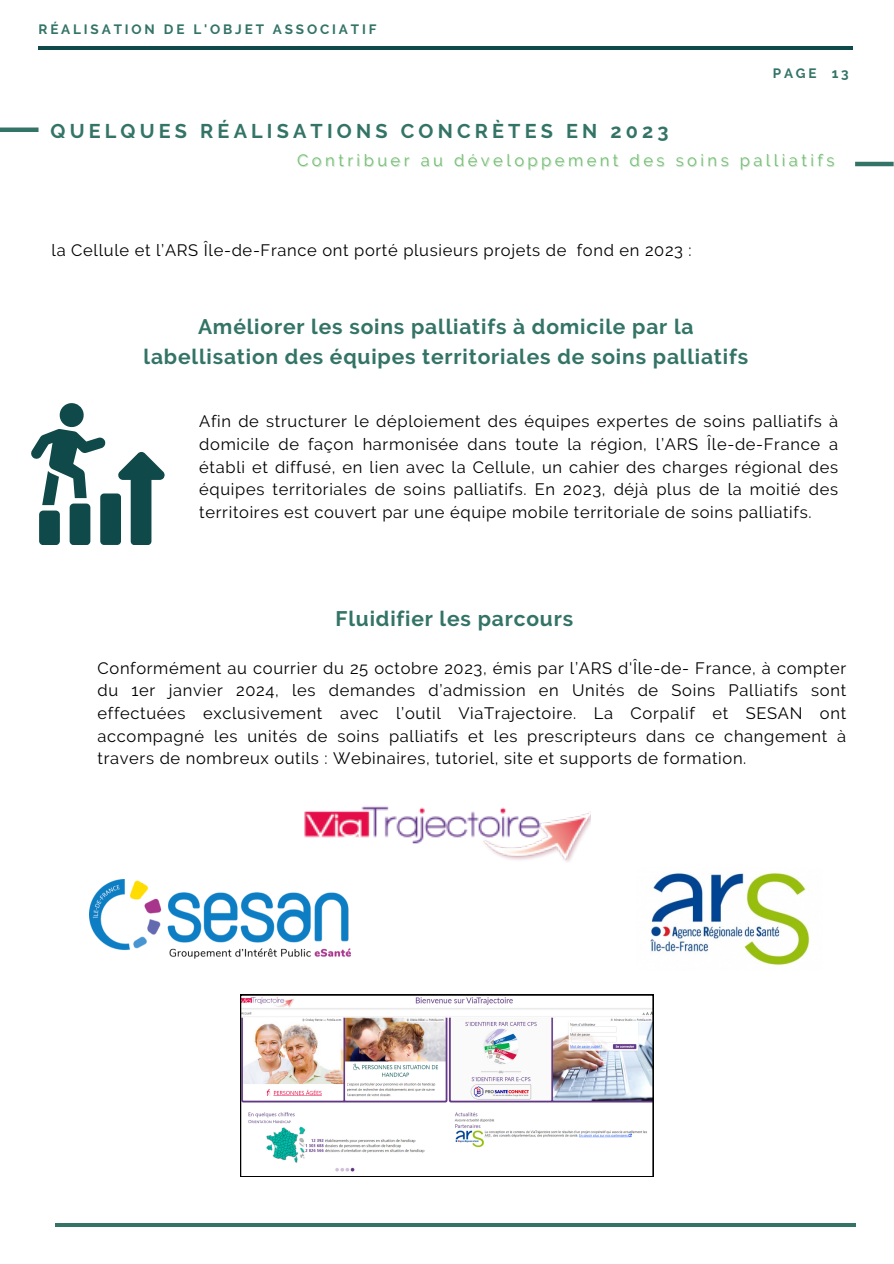
<style>
.page{position:relative;width:894px;height:1264px;background:#fff}
.page>*{position:absolute;margin:0;border:0;box-sizing:border-box;transform-origin:0 0}
.t1{font:700 21px/29.2px "Raleway";letter-spacing:.04em;color:#337467;text-align:center}
.t2{font:700 19.8px "Raleway";letter-spacing:.21em;color:#337467}
.t3{font:16.5px/22.5px "Raleway";letter-spacing:.04em;color:#000;text-align:justify}
.t4{font:16.5px "Raleway";letter-spacing:.21em;color:#77be77}
.t5{font:700 13.5px "Raleway";letter-spacing:.21em;color:#337467}
</style>
<div class="page">
<div style="left:0;top:127px;width:39px;height:5px;background:#337467"></div>
<hr style="left:854px;top:162px;width:39px;height:4px;background:#337467">
<hr style="left:39px;top:47px;width:813px;height:3px;background:#104949">
<svg style="left:31px;top:403px;width:133px;height:142px"></svg>
<img style="left:304px;top:806px;width:286px;height:56px">
<img style="left:240px;top:994px;width:413px;height:182px">
<img style="left:89px;top:879px;width:261px;height:80px">
<img style="left:650px;top:873px;width:160px;height:93px">
<hr style="left:55px;top:1223px;width:799px;height:3px;background:#337467">
<h2 class="t5" style="left:39px;top:22px;width:339px">RÉALISATION DE L'OBJET ASSOCIATIF</h2>
<h3 class="t5" style="left:772px;top:65px;width:77px">PAGE 13</h3>
<h3 class="t2" style="left:51px;top:119px;width:619px">QUELQUES RÉALISATIONS CONCRÈTES EN 2023</h3>
<h3 class="t4" style="left:297px;top:151px;width:538px">Contribuer au développement des soins palliatifs</h3>
<p class="t3" style="left:52px;top:239px;width:641px">la Cellule et l’ARS Île-de-France ont porté plusieurs projets de fond en 2023 :</p>
<p class="t1" style="left:143px;top:312px;width:606px">Améliorer les soins palliatifs à domicile par la labellisation des équipes territoriales de soins palliatifs</p>
<h3 class="t3" style="left:199px;top:410px;width:640px">Afin de structurer le déploiement des équipes expertes de soins palliatifs à domicile de façon harmonisée dans toute la région, l’ARS Île-de-France a établi et diffusé, en lien avec la Cellule, un cahier des charges régional des équipes territoriales de soins palliatifs. En 2023, déjà plus de la moitié des territoires est couvert par une équipe mobile territoriale de soins palliatifs.</h3>
<p class="t1" style="left:335px;top:604px;width:239px">Fluidifier les parcours</p>
<p class="t3" style="left:97px;top:657px;width:750px">Conformément au courrier du 25 octobre 2023, émis par l’ARS d'Île-de- France, à compter du 1er janvier 2024, les demandes d’admission en Unités de Soins Palliatifs sont effectuées exclusivement avec l’outil ViaTrajectoire. La Corpalif et SESAN ont accompagné les unités de soins palliatifs et les prescripteurs dans ce changement à travers de nombreux outils : Webinaires, tutoriel, site et supports de formation.</p>
</div>
